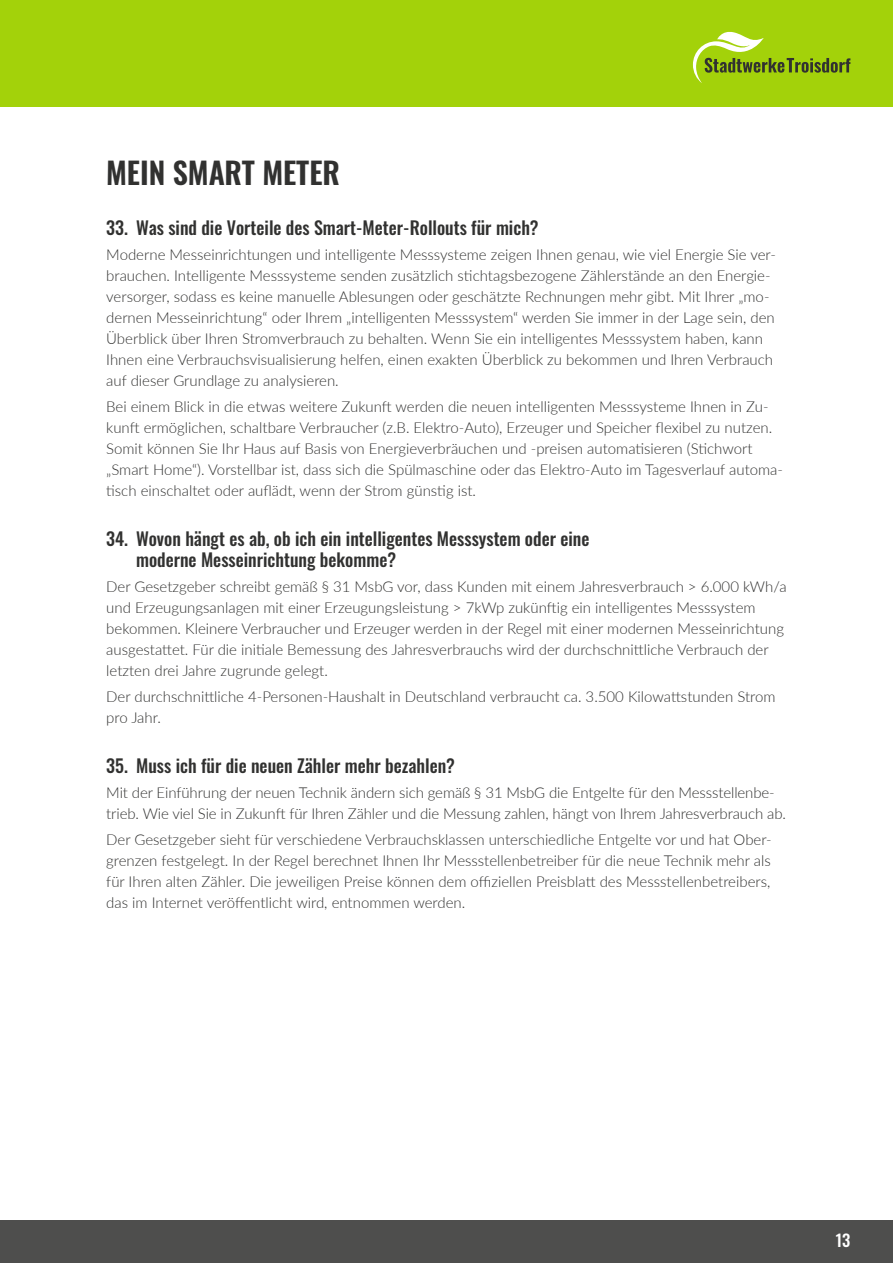
<style>
.page{position:relative;width:893px;height:1263px;background:#fff}
.page>*{position:absolute;margin:0;border:0;box-sizing:border-box;transform-origin:0 0}
.t1{font:600 30px "Oswald";color:#313130}
.t2{font:500 18px/21px "Oswald";color:#313130}
.t3{font:500 16.5px "Oswald";color:#fff}
.t4{font:300 15px/21px "Lato";color:#313130}
</style>
<div class="page">
<div style="left:0;top:0;width:893px;height:106px;background:#a3d20a"></div>
<div style="left:0;top:1220px;width:893px;height:43px;background:#4e4e4d"></div>
<svg style="left:693px;top:32px;width:157px;height:51px"></svg>
<h1 class="t1" style="left:106px;top:146px;width:235px">MEIN SMART METER</h1>
<p class="t2" style="left:106px;top:216px;width:434px">33. Was sind die Vorteile des Smart-Meter-Rollouts für mich?</p>
<p class="t4" style="left:106px;top:244px;width:671px">Moderne Messeinrichtungen und intelligente Messsysteme zeigen Ihnen genau, wie viel Energie Sie ver&shy;brauchen. Intelligente Messsysteme senden zusätzlich stichtagsbezogene Zählerstände an den Energie&shy;versorger, sodass es keine manuelle Ablesungen oder geschätzte Rechnungen mehr gibt. Mit Ihrer „mo&shy;dernen Messeinrichtung“ oder Ihrem „intelligenten Messsystem“ werden Sie immer in der Lage sein, den Überblick über Ihren Stromverbrauch zu behalten. Wenn Sie ein intelligentes Messsystem haben, kann Ihnen eine Verbrauchsvisualisierung helfen, einen exakten Überblick zu bekommen und Ihren Verbrauch auf dieser Grundlage zu analysieren.</p>
<p class="t4" style="left:106px;top:395px;width:678px">Bei einem Blick in die etwas weitere Zukunft werden die neuen intelligenten Messsysteme Ihnen in Zu&shy;kunft ermöglichen, schaltbare Verbraucher (z.B. Elektro-Auto), Erzeuger und Speicher flexibel zu nutzen.<br>Somit können Sie Ihr Haus auf Basis von Energieverbräuchen und -preisen automatisieren (Stichwort „Smart Home“). Vorstellbar ist, dass sich die Spülmaschine oder das Elektro-Auto im Tagesverlauf automa&shy;tisch einschaltet oder auflädt, wenn der Strom günstig ist.</p>
<p class="t2" style="left:136px;top:527px;width:455px;text-indent:-30px">34. Wovon hängt es ab, ob ich ein intelligentes Messsystem oder eine moderne Messeinrichtung bekomme?</p>
<p class="t4" style="left:106px;top:576px;width:682px">Der Gesetzgeber schreibt gemäß § 31 MsbG vor, dass Kunden mit einem Jahresverbrauch &gt; 6.000 kWh/a und Erzeugungsanlagen mit einer Erzeugungsleistung &gt; 7kWp zukünftig ein intelligentes Messsystem bekommen. Kleinere Verbraucher und Erzeuger werden in der Regel mit einer modernen Messeinrichtung ausgestattet. Für die initiale Bemessung des Jahresverbrauchs wird der durchschnittliche Verbrauch der letzten drei Jahre zugrunde gelegt.</p>
<p class="t4" style="left:106px;top:685px;width:671px">Der durchschnittliche 4-Personen-Haushalt in Deutschland verbraucht ca. 3.500 Kilowattstunden Strom pro Jahr.</p>
<p class="t2" style="left:106px;top:754px;width:350px">35. Muss ich für die neuen Zähler mehr bezahlen?</p>
<p class="t4" style="left:106px;top:782px;width:681px">Mit der Einführung der neuen Technik ändern sich gemäß § 31 MsbG die Entgelte für den Messstellenbe&shy;trieb. Wie viel Sie in Zukunft für Ihren Zähler und die Messung zahlen, hängt von Ihrem Jahresverbrauch ab.</p>
<p class="t4" style="left:106px;top:828px;width:667px;text-align:justify">Der Gesetzgeber sieht für verschiedene Verbrauchsklassen unterschiedliche Entgelte vor und hat Ober&shy;grenzen festgelegt. In der Regel berechnet Ihnen Ihr Messstellenbetreiber für die neue Technik mehr als für Ihren alten Zähler. Die jeweiligen Preise können dem offiziellen Preisblatt des Messstellenbetreibers, das im Internet veröffentlicht wird, entnommen werden.</p>
<p class="t3" style="left:836px;top:1225px;width:16px">13</p>
</div>
